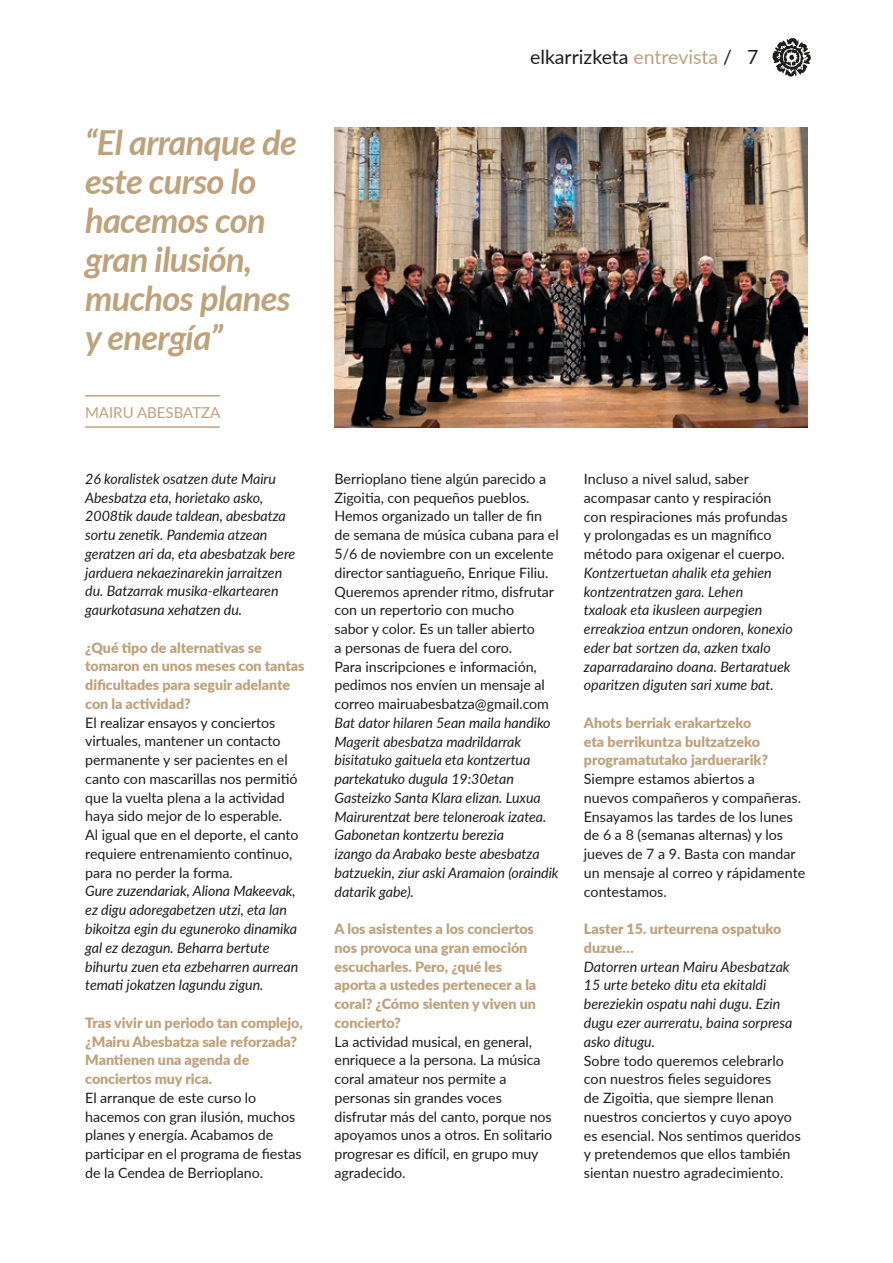
<style>
.page{position:relative;width:893px;height:1263px;background:#fff}
.page>*{position:absolute;margin:0;border:0;box-sizing:border-box;transform-origin:0 0}
.t1{font:italic 700 34.5px/39px "Lato";letter-spacing:-.02em;color:#bea27c}
.t2{font:19.5px "Lato";color:#1d1d1b}
.t3{font:15px "Lato";color:#bea27c}
.t4{font:14.25px/18.8px "Lato";letter-spacing:-.005em;color:#1d1d1b}
.t5{font:italic 14.25px/18.8px "Lato";letter-spacing:-.005em;color:#1d1d1b}
.t6{font:900 14.25px/18.8px "Lato";letter-spacing:-.005em;color:#bea27c}
.s1{color:#bea27c}
</style>
<div class="page">
<hr style="left:85px;top:395px;width:135px;height:1px;background:#bea27c">
<hr style="left:85px;top:426px;width:135px;height:2px;background:#bea27c">
<img style="left:335px;top:128px;width:473px;height:299px">
<svg style="left:772px;top:38px;width:39px;height:39px"></svg>
<h1 class="t1" style="left:85px;top:122px;width:213px">“El arranque de este curso lo hacemos con gran ilusión, muchos planes y energía”</h1>
<p class="t3" style="left:85px;top:402px;width:137px">MAIRU ABESBATZA</p>
<p class="t5" style="left:85px;top:469px;width:212px">26 koralistek osatzen dute Mairu Abesbatza eta, horietako asko, 2008tik daude taldean, abesbatza sortu zenetik. Pandemia atzean geratzen ari da, eta abesbatzak bere jarduera nekaezinarekin jarraitzen du. Batzarrak musika-elkartearen gaurkotasuna xehatzen du.</p>
<p class="t6" style="left:85px;top:637px;width:221px">¿Qué tipo de alternativas se tomaron en unos meses con tantas dificultades para seguir adelante con la actividad?</p>
<p class="t4" style="left:85px;top:712px;width:215px">El realizar ensayos y conciertos virtuales, mantener un contacto permanente y ser pacientes en el canto con mascarillas nos permitió que la vuelta plena a la actividad haya sido mejor de lo esperable.<br>Al igual que en el deporte, el canto requiere entrenamiento continuo, para no perder la forma.</p>
<p class="t5" style="left:85px;top:881px;width:214px">Gure zuzendariak, Aliona Makeevak, ez digu adoregabetzen utzi, eta lan bikoitza egin du eguneroko dinamika gal ez dezagun. Beharra bertute bihurtu zuen eta ezbeharren aurrean temati jokatzen lagundu zigun.</p>
<p class="t6" style="left:85px;top:1012px;width:219px">Tras vivir un periodo tan complejo, ¿Mairu Abesbatza sale reforzada?<br>Mantienen una agenda de conciertos muy rica.</p>
<p class="t4" style="left:85px;top:1088px;width:218px">El arranque de este curso lo hacemos con gran ilusión, muchos planes y energía. Acabamos de participar en el programa de fiestas de la Cendea de Berrioplano.</p>
<h2 class="t2" style="left:530px;top:43px;width:230px">elkarrizketa <span class="s1">entrevista</span> / 7</h2>
<p class="t4" style="left:335px;top:469px;width:226px">Berrioplano tiene algún parecido a Zigoitia, con pequeños pueblos.<br>Hemos organizado un taller de fin de semana de música cubana para el 5/6 de noviembre con un excelente director santiagueño, Enrique Filiu.<br>Queremos aprender ritmo, disfrutar con un repertorio con mucho<br>sabor y color. Es un taller abierto<br>a personas de fuera del coro.<br>Para inscripciones e información, pedimos nos envíen un mensaje al correo mairuabesbatza@gmail.com</p>
<p class="t5" style="left:335px;top:713px;width:226px">Bat dator hilaren 5ean maila handiko Magerit abesbatza madrildarrak bisitatuko gaituela eta kontzertua partekatuko dugula 19:30etan Gasteizko Santa Klara elizan. Luxua Mairurentzat bere teloneroak izatea.<br>Gabonetan kontzertu berezia<br>izango da Arabako beste abesbatza batzuekin, ziur aski Aramaion (oraindik datarik gabe).</p>
<p class="t6" style="left:335px;top:919px;width:203px">A los asistentes a los conciertos nos provoca una gran emoción escucharles. Pero, ¿qué les aporta a ustedes pertenecer a la coral? ¿Cómo sienten y viven un concierto?</p>
<p class="t4" style="left:335px;top:1031px;width:219px">La actividad musical, en general, enriquece a la persona. La música coral amateur nos permite a personas sin grandes voces disfrutar más del canto, porque nos apoyamos unos a otros. En solitario progresar es difícil, en grupo muy agradecido.</p>
<p class="t4" style="left:584px;top:469px;width:205px">Incluso a nivel salud, saber acompasar canto y respiración con respiraciones más profundas y prolongadas es un magnífico método para oxigenar el cuerpo.</p>
<p class="t5" style="left:584px;top:563px;width:211px">Kontzertuetan ahalik eta gehien kontzentratzen gara. Lehen<br>txaloak eta ikusleen aurpegien erreakzioa entzun ondoren, konexio eder bat sortzen da, azken txalo zaparradaraino doana. Bertaratuek oparitzen diguten sari xume bat.</p>
<p class="t6" style="left:584px;top:713px;width:186px">Ahots berriak erakartzeko eta berrikuntza bultzatzeko programatutako jarduerarik?</p>
<p class="t4" style="left:584px;top:769px;width:223px">Siempre estamos abiertos a<br>nuevos compañeros y compañeras.<br>Ensayamos las tardes de los lunes de 6 a 8 (semanas alternas) y los jueves de 7 a 9. Basta con mandar un mensaje al correo y rápidamente contestamos.</p>
<p class="t6" style="left:584px;top:919px;width:199px">Laster 15. urteurrena ospatuko duzue…</p>
<p class="t5" style="left:584px;top:956px;width:210px">Datorren urtean Mairu Abesbatzak<br>15 urte beteko ditu eta ekitaldi bereziekin ospatu nahi dugu. Ezin dugu ezer aurreratu, baina sorpresa asko ditugu.</p>
<p class="t4" style="left:584px;top:1050px;width:218px">Sobre todo queremos celebrarlo con nuestros fieles seguidores<br>de Zigoitia, que siempre llenan nuestros conciertos y cuyo apoyo es esencial. Nos sentimos queridos y pretendemos que ellos también sientan nuestro agradecimiento.</p>
</div>
